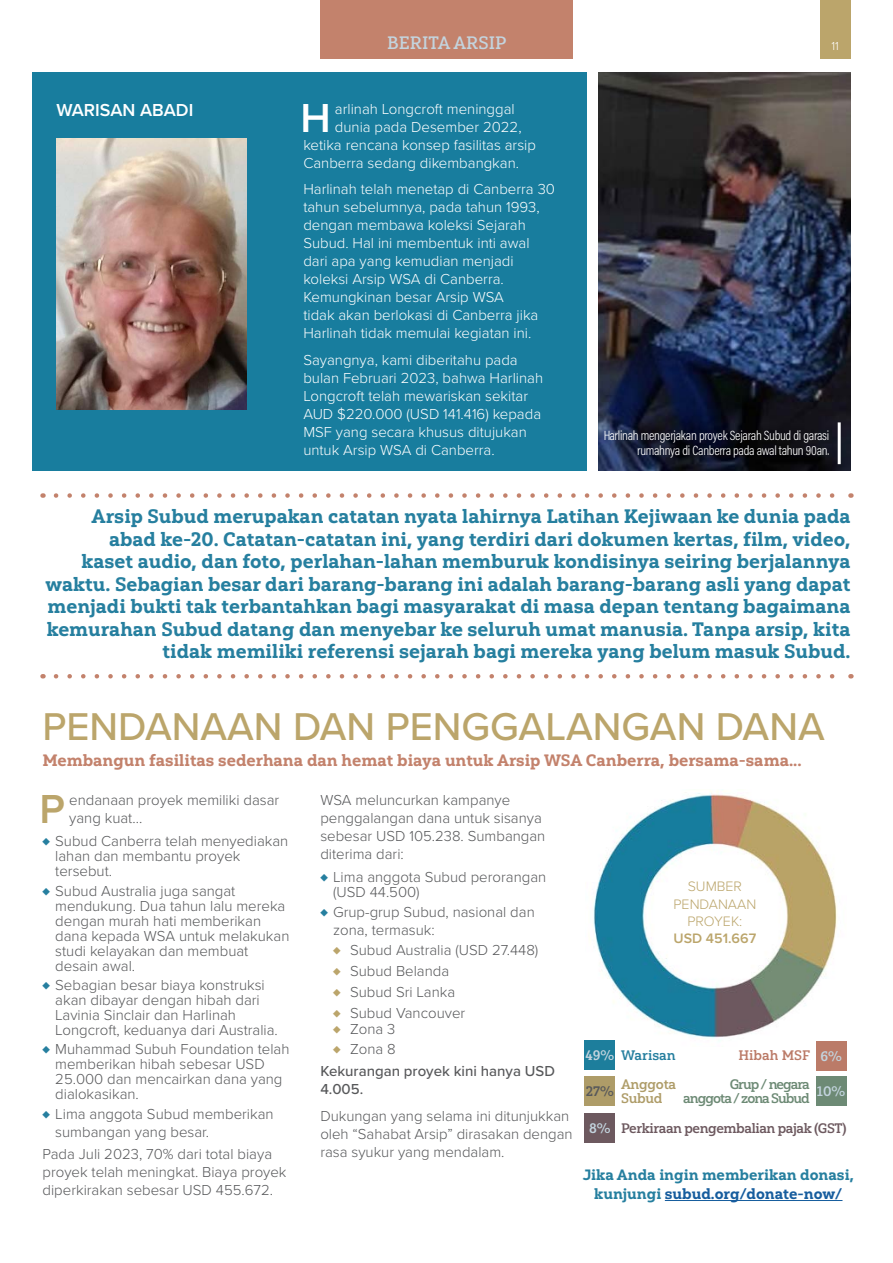
<style>
.page{position:relative;width:893px;height:1263px;background:#fff}
.page>*{position:absolute;margin:0;border:0;box-sizing:border-box;transform-origin:0 0}
.Drop_cap_text{font:600 42px "Proxima Nova";color:#bba56b}
.Drop_cap_text-2{font:600 42px "Proxima Nova";color:#fff}
.t1{font:500 40.2px "Proxima Nova";color:#bba56b}
.Pull_out_text{font:19.5px/22.5px "Yorkten Slab Nor Ex B";color:#267f9f;text-align:right}
.Subheading{font:600 18px "Proxima Nova";color:#fff}
.t2{font:18px "Yorkten Slab Nor Med";color:#c3d4de}
.Pull_out_text-2{font:16.5px "Yorkten Slab Nor Ex B";color:#c3826c}
.Body_text{font:300 15px/15px "Proxima Nova";color:#57585a}
.Body_text-2{font:300 15px/18px "Proxima Nova";color:#fff}
.Drop_cap_text-3{font:300 15px "Proxima Nova";color:#fff}
.Pull_out_text-3{font:15px/19.5px "Yorkten Slab Nor Ex B";color:#267f9f;text-align:center}
.Drop_cap_text-4{font:300 15px/18px "Proxima Nova";color:#57585a}
.Body_text-3{font:500 15px/18px "Proxima Nova";color:#57585a}
.t3{font:300 14.25px/17.1px "Proxima Nova";color:#bba56b;text-align:center}
.t4{font:13.8px "Yorkten Slab Nor Dem";letter-spacing:-.03em;color:#6d595f}
.t5{font:13.8px/13.5px "Yorkten Slab Nor Dem";letter-spacing:-.07em;color:#6d8a75;text-align:right}
.t6{font:13.8px/13.5px "Yorkten Slab Nor Dem";letter-spacing:-.02em;color:#ae9c68}
.t7{font:13.8px "Yorkten Slab Nor Dem";color:#c3d4de}
.t8{font:13.8px "Yorkten Slab Nor Dem";color:#bb7b68}
.t9{font:13.8px "Yorkten Slab Nor Dem";color:#267f9f}
.t10{font:13.8px "Yorkten Slab Nor Dem";color:#57585a}
.t11{font:300 13.5px/15px "Acumin Pro Cond";letter-spacing:-.02em;color:#fff;text-align:right}
.t12{font:300 12px "Proxima Nova";color:#fff}
.s1{color:#267f9f}
.s2{color:#bba56b}
.s3{font-weight:600}
.s4{color:#175d9e}
</style>
<div class="page">
<img style="left:589px;top:791px;width:257px;height:251px">
<div style="left:32px;top:72px;width:555px;height:399px;background:#187d9e"></div>
<div style="left:320px;top:0;width:253px;height:58px;background:#c3826c"></div>
<img style="left:56px;top:138px;width:191px;height:272px">
<img style="left:598px;top:72px;width:252px;height:399px">
<svg style="left:56px;top:493px;width:779px;height:5px"></svg>
<svg style="left:56px;top:674px;width:779px;height:4px"></svg>
<div style="left:585px;top:1040px;width:30px;height:30px;background:#1d7e9c"></div>
<div style="left:585px;top:1076px;width:30px;height:29px;background:#ae9c68"></div>
<div style="left:816px;top:1042px;width:30px;height:29px;background:#bb7b68"></div>
<div style="left:816px;top:1076px;width:30px;height:29px;background:#6d8a75"></div>
<div style="left:585px;top:1113px;width:30px;height:29px;background:#6d595f"></div>
<hr style="left:665px;top:1200px;width:177px;height:1px;background:#175d9e">
<hr style="left:838px;top:422px;width:3px;height:42px;background:#fff">
<div style="left:820px;top:0;width:30px;height:58px;background:#bba56b"></div>
<p class="Subheading" style="left:56px;top:97px;width:139px">WARISAN ABADI</p>
<p class="t2" style="left:387px;top:32px;width:121px">BERITA ARSIP</p>
<p class="Drop_cap_text-2" style="left:300px;top:87px;width:32px">H</p>
<p class="Drop_cap_text-3" style="left:335px;top:98px;width:181px">arlinah Longcroft meninggal</p>
<p class="Drop_cap_text-3" style="left:335px;top:116px;width:188px">dunia pada Desember 2022,</p>
<p class="Drop_cap_text-3" style="left:303px;top:134px;width:234px">ketika rencana konsep fasilitas arsip</p>
<p class="Drop_cap_text-3" style="left:303px;top:152px;width:217px">Canberra sedang dikembangkan.</p>
<p class="Body_text-2" style="left:303px;top:180px;width:253px">Harlinah telah menetap di Canberra 30 tahun sebelumnya, pada tahun 1993, dengan membawa koleksi Sejarah Subud. Hal ini membentuk inti awal dari apa yang kemudian menjadi koleksi Arsip WSA di Canberra.<br>Kemungkinan besar Arsip WSA<br>tidak akan berlokasi di Canberra jika Harlinah tidak memulai kegiatan ini.</p>
<p class="Body_text-2" style="left:303px;top:350px;width:241px">Sayangnya, kami diberitahu pada bulan Februari 2023, bahwa Harlinah Longcroft telah mewariskan sekitar AUD $220.000 (USD 141.416) kepada MSF yang secara khusus ditujukan untuk Arsip WSA di Canberra.</p>
<p class="t12" style="left:831px;top:37px;width:9px">11</p>
<p class="t11" style="left:603px;top:428px;width:228px">Harlinah mengerjakan proyek Sejarah Subud di garasi rumahnya di Canberra pada awal tahun 90an.</p>
<p class="Pull_out_text" style="left:46px;top:505px;width:806px">Arsip Subud merupakan catatan nyata lahirnya Latihan Kejiwaan ke dunia pada abad ke-20. Catatan-catatan ini, yang terdiri dari dokumen kertas, film, video,<br>kaset audio, dan foto, perlahan-lahan memburuk kondisinya seiring berjalannya waktu. Sebagian besar dari barang-barang ini adalah barang-barang asli yang dapat menjadi bukti tak terbantahkan bagi masyarakat di masa depan tentang bagaimana kemurahan Subud datang dan menyebar ke seluruh umat manusia. Tanpa arsip, kita tidak memiliki referensi sejarah bagi mereka yang belum masuk Subud.</p>
<p class="t1" style="left:43px;top:696px;width:784px">PENDANAAN DAN PENGGALANGAN DANA</p>
<p class="Pull_out_text-2" style="left:43px;top:750px;width:761px">Membangun fasilitas sederhana dan hemat biaya untuk Arsip WSA Canberra, bersama-sama...</p>
<p class="Drop_cap_text" style="left:40px;top:778px;width:27px">P</p>
<p class="Drop_cap_text-4" style="left:69px;top:790px;width:212px">endanaan proyek memiliki dasar yang kuat...</p>
<p class="Body_text" style="left:55px;top:833px;width:235px;text-indent:-13px"><span class="s1">♦</span> Subud Canberra telah menyediakan lahan dan membantu proyek tersebut.</p>
<p class="Body_text" style="left:55px;top:882px;width:236px;text-indent:-13px"><span class="s1">♦</span> Subud Australia juga sangat mendukung. Dua tahun lalu mereka dengan murah hati memberikan dana kepada WSA untuk melakukan studi kelayakan dan membuat desain awal.</p>
<p class="Body_text" style="left:55px;top:977px;width:224px;text-indent:-13px"><span class="s1">♦</span> Sebagian besar biaya konstruksi akan dibayar dengan hibah dari Lavinia Sinclair dan Harlinah Longcroft, keduanya dari Australia.</p>
<p class="Body_text" style="left:55px;top:1041px;width:236px;text-indent:-13px"><span class="s1">♦</span> Muhammad Subuh Foundation telah memberikan hibah sebesar USD<br>25.000 dan mencairkan dana yang dialokasikan.</p>
<p class="Body_text" style="left:55px;top:1104px;width:220px;line-height:18px;text-indent:-13px"><span class="s1">♦</span> Lima anggota Subud memberikan sumbangan yang besar.</p>
<p class="Body_text" style="left:43px;top:1144px;width:245px;line-height:18px">Pada Juli 2023, 70% dari total biaya proyek telah meningkat. Biaya proyek diperkirakan sebesar USD 455.672.</p>
<p class="Body_text" style="left:320px;top:790px;width:227px;line-height:18px">WSA meluncurkan kampanye penggalangan dana untuk sisanya sebesar USD 105.238. Sumbangan diterima dari:</p>
<p class="Body_text" style="left:333px;top:869px;width:215px;text-indent:-13px"><span class="s1">♦</span> Lima anggota Subud perorangan (USD 44.500)</p>
<p class="Body_text" style="left:333px;top:902px;width:203px;line-height:18px;text-indent:-13px"><span class="s1">♦</span> Grup-grup Subud, nasional dan zona, termasuk:</p>
<p class="Body_text" style="left:333px;top:942px;width:207px"><span class="s2">♦</span> Subud Australia (USD 27.448)</p>
<p class="Body_text" style="left:333px;top:963px;width:118px"><span class="s2">♦</span> Subud Belanda</p>
<p class="Body_text" style="left:333px;top:984px;width:124px"><span class="s2">♦</span> Subud Sri Lanka</p>
<p class="Body_text" style="left:333px;top:1004px;width:134px"><span class="s2">♦</span> Subud Vancouver</p>
<p class="Body_text" style="left:333px;top:1021px;width:64px"><span class="s2">♦</span> Zona 3</p>
<p class="Body_text" style="left:333px;top:1040px;width:64px"><span class="s2">♦</span> Zona 8</p>
<p class="Body_text-3" style="left:320px;top:1061px;width:236px">Kekurangan proyek kini hanya USD<br>4.005.</p>
<p class="Body_text" style="left:320px;top:1106px;width:254px;line-height:18px">Dukungan yang selama ini ditunjukkan oleh “Sahabat Arsip” dirasakan dengan rasa syukur yang mendalam.</p>
<p class="t3" style="left:673px;top:877px;width:84px">SUMBER<br>PENDANAAN<br>PROYEK:<br><span class="s3">USD 451.667</span></p>
<p class="t9" style="left:621px;top:1047px;width:56px">Warisan</p>
<p class="t6" style="left:621px;top:1077px;width:57px">Anggota<br>Subud</p>
<p class="t8" style="left:739px;top:1047px;width:73px">Hibah MSF</p>
<p class="t5" style="left:683px;top:1077px;width:128px">Grup / negara anggota / zona Subud</p>
<p class="t4" style="left:621px;top:1119px;width:227px">Perkiraan pengembalian pajak (GST)</p>
<p class="t7" style="left:585px;top:1047px;width:30px">49%</p>
<p class="t10" style="left:586px;top:1082px;width:30px">27%</p>
<p class="t7" style="left:820px;top:1048px;width:23px">6%</p>
<p class="t7" style="left:817px;top:1082px;width:30px">10%</p>
<p class="t7" style="left:589px;top:1119px;width:23px">8%</p>
<p class="Pull_out_text-3" style="left:583px;top:1164px;width:273px">Jika Anda ingin memberikan donasi, kunjungi <span class="s4">subud.org/donate-now/</span></p>
</div>
